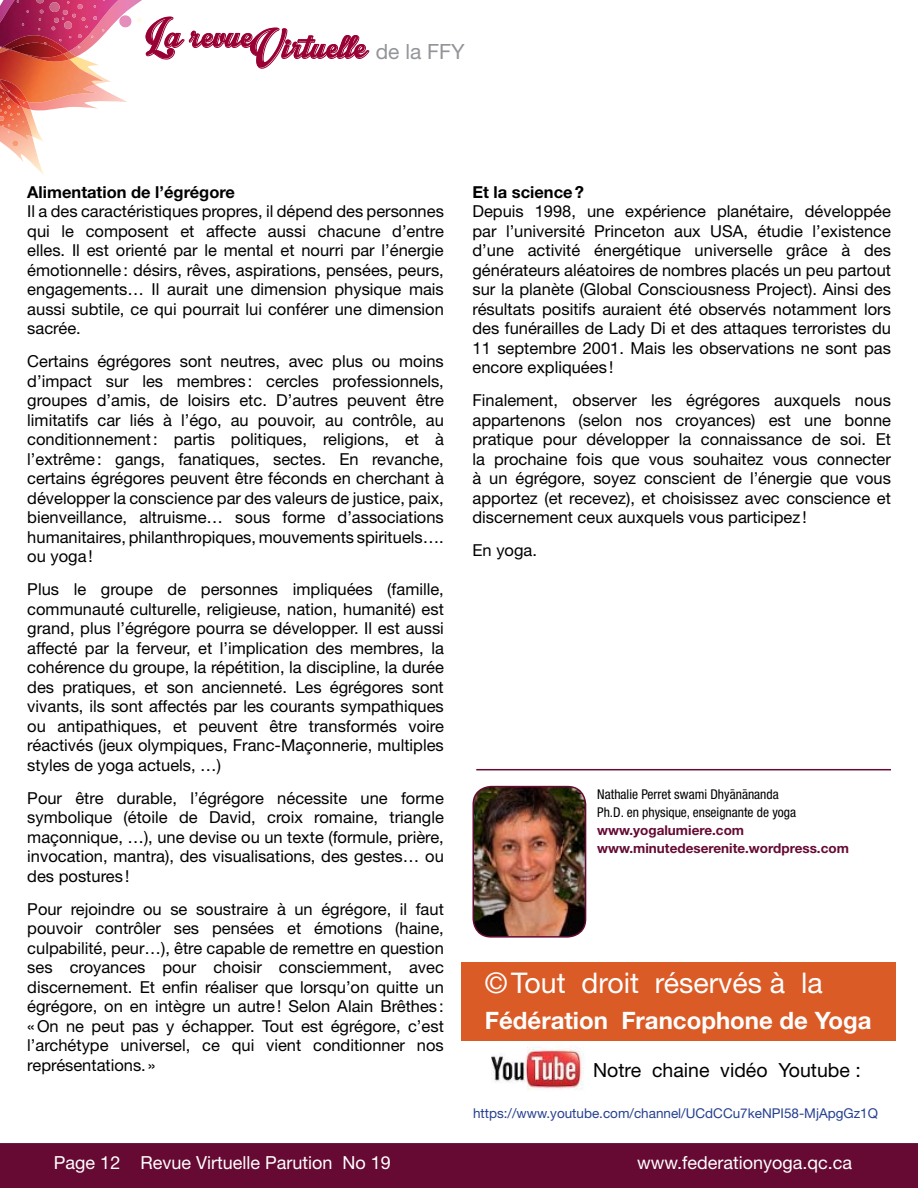
<style>
.page{position:relative;width:918px;height:1188px;background:#fff}
.page>*{position:absolute;margin:0;border:0;box-sizing:border-box;transform-origin:0 0}
.t1{font:52.65px "Intrique Script Personal Use";color:#903}
.t2{font:28.5px "Helvetica Neue LT Std";color:#fff}
.t3{font:700 24px "Helvetica Neue LT Std";color:#fff}
.t4{font:21px "Helvetica Neue LT Std";color:#939598}
.t5{font:19.5px "Helvetica Neue LT Std";color:#000}
.t6{font:18px "Helvetica Neue LT Std";color:#fff}
.t7{font:16.5px/19.5px "Helvetica Neue LT Std";color:#000;text-align:justify}
.t8{font:700 16.5px "Helvetica Neue LT Std";color:#000}
.t9{font:condensed 13.5px/18px "Helvetica Neue LT Std";color:#000}
.t10{font:13.5px "Helvetica Neue LT Std";color:#25408f}
.t11{font:700 13.5px/18px "Helvetica Neue LT Std";color:#650a34}
</style>
<div class="page">
<div style="left:0;top:1143px;width:918px;height:45px;background:#660a34"></div>
<svg style="left:0;top:0;width:369px;height:175px"></svg>
<img style="left:491px;top:1047px;width:93px;height:44px">
<img style="left:473px;top:787px;width:113px;height:148px">
<div style="left:472px;top:786px;width:114px;height:152px;border:2px solid #650a34;border-radius:18px"></div>
<hr style="left:476px;top:769px;width:415px;height:1px;background:#650a34">
<div style="left:461px;top:962px;width:434px;height:79px;background:#db5b26"></div>
<h1 class="t1" style="left:145px;top:18px;width:223px">La revueVirtuelle</h1>
<p class="t4" style="left:376px;top:39px;width:91px">de la FFY</p>
<p class="t8" style="left:27px;top:182px;width:209px">Alimentation de l’égrégore</p>
<p class="t7" style="left:27px;top:202px;width:418px">Il a des caractéristiques propres, il dépend des personnes qui le composent et affecte aussi chacune d’entre elles. Il est orienté par le mental et nourri par l’énergie émotionnelle: désirs, rêves, aspirations, pensées, peurs, engagements… Il aurait une dimension physique mais aussi subtile, ce qui pourrait lui conférer une dimension sacrée.</p>
<p class="t7" style="left:27px;top:352px;width:418px">Certains égrégores sont neutres, avec plus ou moins d’impact sur les membres: cercles professionnels, groupes d’amis, de loisirs etc. D’autres peuvent être limitatifs car liés à l’égo, au pouvoir, au contrôle, au conditionnement: partis politiques, religions, et à l’extrême: gangs, fanatiques, sectes. En revanche, certains égrégores peuvent être féconds en cherchant à développer la conscience par des valeurs de justice, paix, bienveillance, altruisme… sous forme d’associations humanitaires, philanthropiques, mouvements spirituels…. ou yoga!</p>
<p class="t7" style="left:27px;top:580px;width:418px">Plus le groupe de personnes impliquées (famille, communauté culturelle, religieuse, nation, humanité) est grand, plus l’égrégore pourra se développer. Il est aussi affecté par la ferveur, et l’implication des membres, la cohérence du groupe, la répétition, la discipline, la durée des pratiques, et son ancienneté. Les égrégores sont vivants, ils sont affectés par les courants sympathiques ou antipathiques, et peuvent être transformés voire réactivés (jeux olympiques, Franc-Maçonnerie, multiples styles de yoga actuels, …)</p>
<p class="t7" style="left:27px;top:788px;width:418px">Pour être durable, l’égrégore nécessite une forme symbolique (étoile de David, croix romaine, triangle maçonnique, …), une devise ou un texte (formule, prière, invocation, mantra), des visualisations, des gestes… ou des postures!</p>
<p class="t7" style="left:27px;top:899px;width:418px">Pour rejoindre ou se soustraire à un égrégore, il faut pouvoir contrôler ses pensées et émotions (haine, culpabilité, peur…), être capable de remettre en question ses croyances pour choisir consciemment, avec discernement. Et enfin réaliser que lorsqu’on quitte un égrégore, on en intègre un autre! Selon Alain Brêthes : «On ne peut pas y échapper. Tout est égrégore, c’est l’archétype universel, ce qui vient conditionner nos représentations. »</p>
<p class="t8" style="left:473px;top:182px;width:113px">Et la science?</p>
<p class="t7" style="left:473px;top:201px;width:420px">Depuis 1998, une expérience planétaire, développée par l’université Princeton aux USA, étudie l’existence d’une activité énergétique universelle grâce à des générateurs aléatoires de nombres placés un peu partout sur la planète (Global Consciousness Project). Ainsi des résultats positifs auraient été observés notamment lors des funérailles de Lady Di et des attaques terroristes du 11 septembre 2001. Mais les observations ne sont pas encore expliquées !</p>
<p class="t7" style="left:473px;top:390px;width:420px">Finalement, observer les égrégores auxquels nous appartenons (selon nos croyances) est une bonne pratique pour développer la connaissance de soi. Et la prochaine fois que vous souhaitez vous connecter à un égrégore, soyez conscient de l’énergie que vous apportez (et recevez), et choisissez avec conscience et discernement ceux auxquels vous participez !</p>
<p class="t7" style="left:473px;top:540px;width:66px">En yoga.</p>
<p class="t9" style="left:731px;top:785px;width:17px">¯ ¯</p>
<p class="t9" style="left:597px;top:785px;width:200px">Nathalie Perret swami Dhyanananda<br>Ph.D. en physique, enseignante de yoga</p>
<p class="t11" style="left:597px;top:821px;width:253px">www.yogalumiere.com www.minutedeserenite.wordpress.com</p>
<h2 class="t2" style="left:485px;top:966px;width:339px">©Tout droit réservés à la</h2>
<h3 class="t3" style="left:485px;top:1006px;width:388px">Fédération Francophone de Yoga</h3>
<p class="t5" style="left:593px;top:1058px;width:269px">Notre chaine vidéo Youtube :</p>
<p class="t10" style="left:473px;top:1105px;width:407px">https://www.youtube.com/channel/UCdCCu7keNPI58-MjApgGz1Q</p>
<p class="t6" style="left:54px;top:1152px;width:338px">Page 12 Revue Virtuelle Parution No 19</p>
<p class="t6" style="left:637px;top:1152px;width:216px">www.federationyoga.qc.ca</p>
</div>
